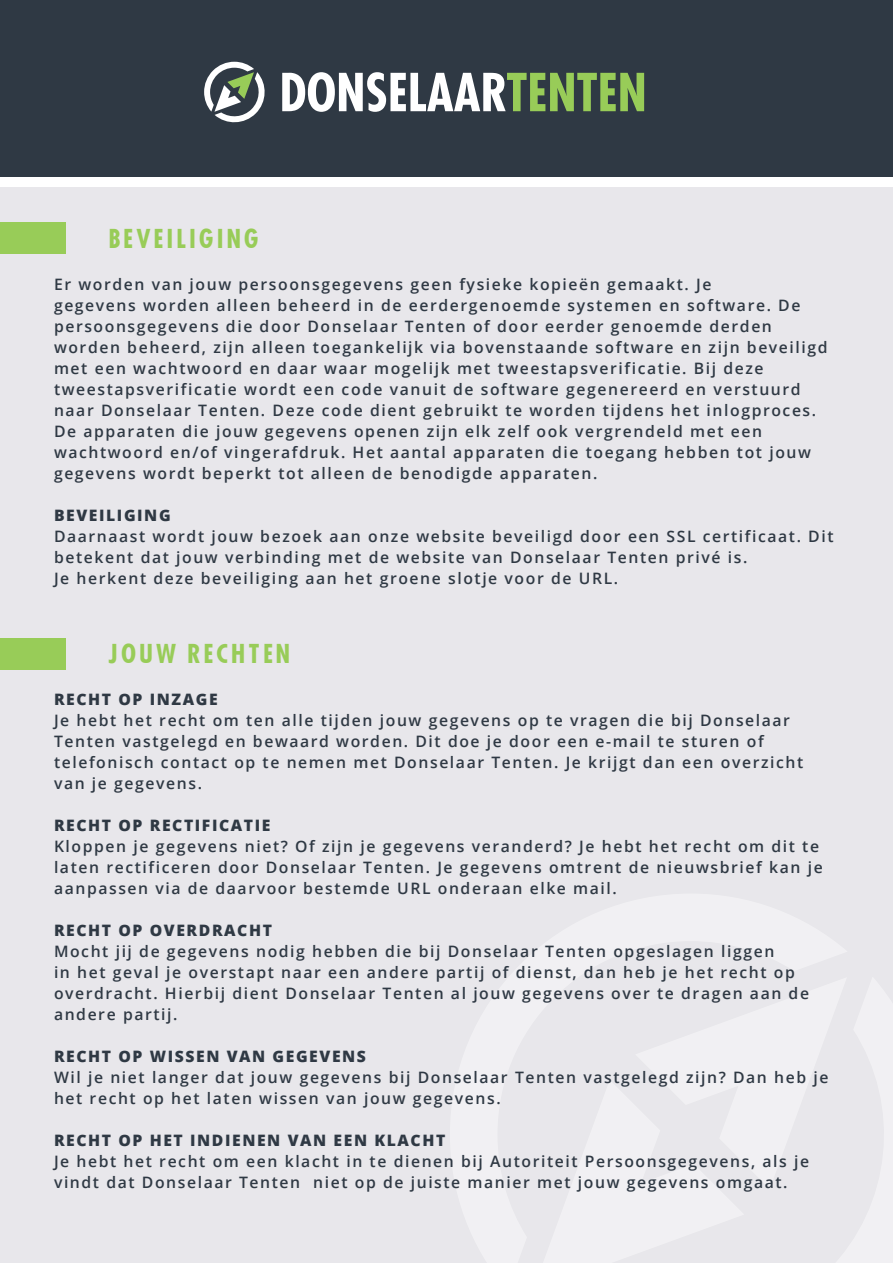
<style>
.page{position:relative;width:893px;height:1263px;background:#fff}
.page>*{position:absolute;margin:0;border:0;box-sizing:border-box;transform-origin:0 0}
.t1{font:700 25.5px "Futura Cond";letter-spacing:.1em;color:#98cc58}
.t2{font:600 15.75px/21px "Open Sans";letter-spacing:.1em;color:#2f3944}
.t3{font:800 15.75px "Open Sans";letter-spacing:.1em;color:#2f3944}
</style>
<div class="page">
<div style="left:0;top:187px;width:893px;height:1076px;background:#e8e7eb"></div>
<div style="left:0;top:0;width:893px;height:176px;background:#2f3944"></div>
<svg style="left:282px;top:72px;width:362px;height:40px"></svg>
<svg style="left:204px;top:62px;width:61px;height:60px"></svg>
<div style="left:0;top:638px;width:66px;height:31px;background:#98cc58"></div>
<div style="left:0;top:223px;width:66px;height:31px;background:#98cc58"></div>
<h1 class="t1" style="left:108px;top:222px;width:153px">BEVEILIGING</h1>
<p class="t2" style="left:54px;top:273px;width:775px">Er worden van jouw persoonsgegevens geen fysieke kopieën gemaakt. Je<br>gegevens worden alleen beheerd in de eerdergenoemde systemen en software. De persoonsgegevens die door Donselaar Tenten of door eerder genoemde derden worden beheerd, zijn alleen toegankelijk via bovenstaande software en zijn beveiligd met een wachtwoord en daar waar mogelijk met tweestapsverificatie. Bij deze tweestapsverificatie wordt een code vanuit de software gegenereerd en verstuurd naar Donselaar Tenten. Deze code dient gebruikt te worden tijdens het inlogproces.<br>De apparaten die jouw gegevens openen zijn elk zelf ook vergrendeld met een wachtwoord en/of vingerafdruk. Het aantal apparaten die toegang hebben tot jouw gegevens wordt beperkt tot alleen de benodigde apparaten.</p>
<p class="t3" style="left:54px;top:503px;width:118px">BEVEILIGING</p>
<p class="t2" style="left:54px;top:525px;width:781px">Daarnaast wordt jouw bezoek aan onze website beveiligd door een SSL certificaat. Dit betekent dat jouw verbinding met de website van Donselaar Tenten privé is.<br>Je herkent deze beveiliging aan het groene slotje voor de URL.</p>
<h1 class="t1" style="left:108px;top:637px;width:183px">JOUW RECHTEN</h1>
<p class="t3" style="left:54px;top:688px;width:165px">RECHT OP INZAGE</p>
<p class="t2" style="left:54px;top:710px;width:751px">Je hebt het recht om ten alle tijden jouw gegevens op te vragen die bij Donselaar Tenten vastgelegd en bewaard worden. Dit doe je door een e-mail te sturen of telefonisch contact op te nemen met Donselaar Tenten. Je krijgt dan een overzicht van je gegevens.</p>
<p class="t3" style="left:54px;top:813px;width:218px">RECHT OP RECTIFICATIE</p>
<p class="t2" style="left:54px;top:836px;width:770px">Kloppen je gegevens niet? Of zijn je gegevens veranderd? Je hebt het recht om dit te laten rectificeren door Donselaar Tenten. Je gegevens omtrent de nieuwsbrief kan je aanpassen via de daarvoor bestemde URL onderaan elke mail.</p>
<p class="t3" style="left:54px;top:918px;width:219px">RECHT OP OVERDRACHT</p>
<p class="t2" style="left:54px;top:941px;width:757px">Mocht jij de gegevens nodig hebben die bij Donselaar Tenten opgeslagen liggen<br>in het geval je overstapt naar een andere partij of dienst, dan heb je het recht op overdracht. Hierbij dient Donselaar Tenten al jouw gegevens over te dragen aan de andere partij.</p>
<p class="t3" style="left:54px;top:1044px;width:314px">RECHT OP WISSEN VAN GEGEVENS</p>
<p class="t2" style="left:54px;top:1067px;width:776px">Wil je niet langer dat jouw gegevens bij Donselaar Tenten vastgelegd zijn? Dan heb je het recht op het laten wissen van jouw gegevens.</p>
<p class="t3" style="left:54px;top:1128px;width:393px">RECHT OP HET INDIENEN VAN EEN KLACHT</p>
<p class="t2" style="left:54px;top:1151px;width:757px">Je hebt het recht om een klacht in te dienen bij Autoriteit Persoonsgegevens, als je vindt dat Donselaar Tenten niet op de juiste manier met jouw gegevens omgaat.</p>
</div>
